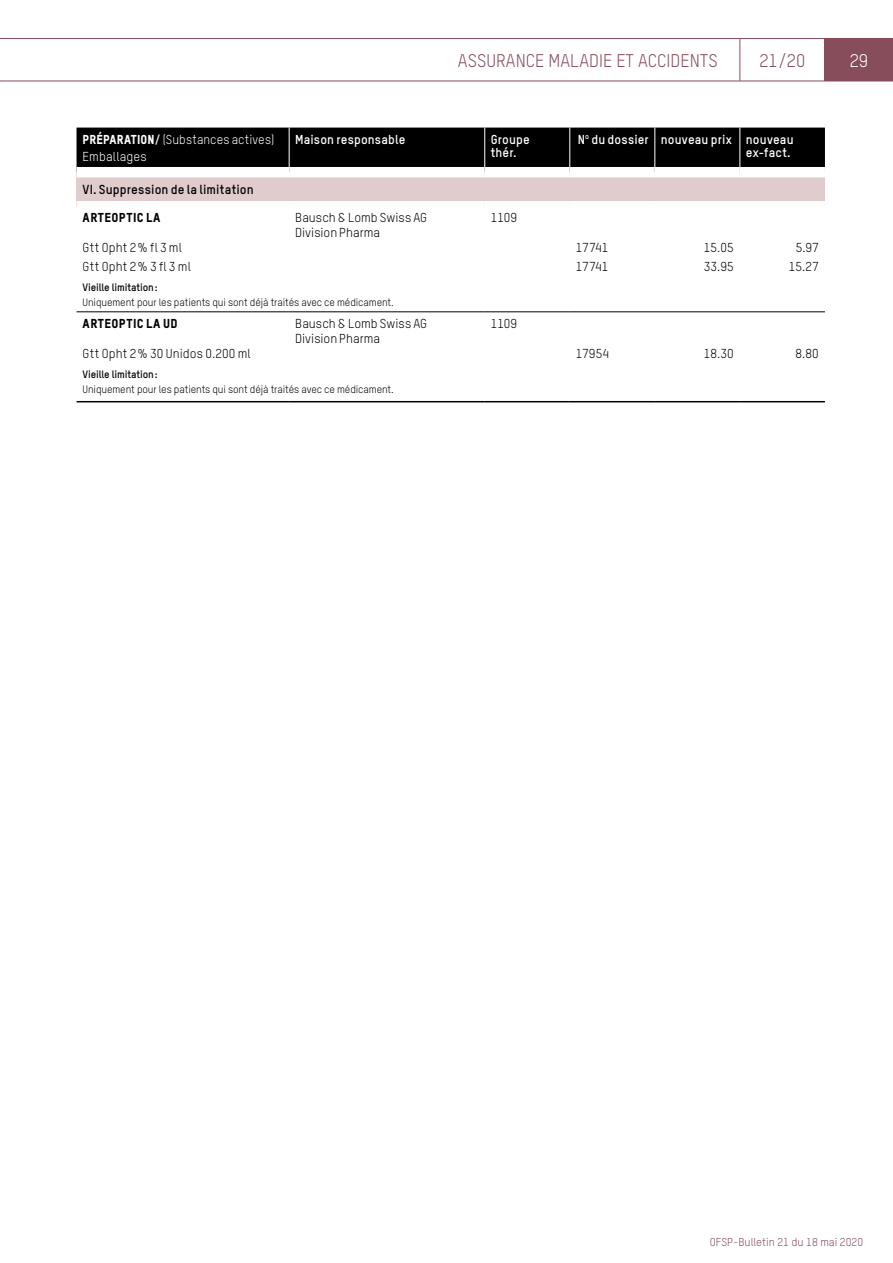
<style>
.page{position:relative;width:893px;height:1263px;background:#fff}
.page>*{position:absolute;margin:0;border:0;box-sizing:border-box;transform-origin:0 0}
.t1{font:18px "TSTAR";color:#874d5a}
.t2{font:18px "TSTAR";color:#fff}
.Tabellen_Tabelle_Zwischentitel_Links{font:700 12.9px "TSTAR";letter-spacing:.01em;color:#000}
.Tabellen_Tabelle_Links{font:12.75px/15px "TSTAR";letter-spacing:.005em;color:#000}
.Tabellen_Tabelle_Kopf_Links{font:700 12.75px/13.5px "TSTAR";letter-spacing:.01em;color:#fff}
.Tabellen_Tabelle_Kopf_Links-2{font:12.75px "TSTAR";letter-spacing:.01em;color:#fff}
.Tabellen_Tabelle_Links-2{font:12.75px "TSTAR Headline";letter-spacing:.035em;color:#000}
.t3{font:11.25px "TSTAR";color:#874d5a}
.Tabellen_Tabellen_Klein{font:10.5px "TSTAR";letter-spacing:-.01em;color:#000}
.Tabellen_Tabellen_Klein-2{font:700 10.5px "TSTAR";letter-spacing:-.01em;color:#000}
.s1{font-family:"TSTAR Headline"}
.s2{font-weight:700}
</style>
<div class="page">
<div style="left:825px;top:38px;width:68px;height:43px;background:#874d5a"></div>
<hr style="left:0;top:38px;width:740px;height:1px;background:#874d5a">
<hr style="left:740px;top:38px;width:85px;height:1px;background:#874d5a">
<hr style="left:740px;top:39px;width:1px;height:42px;background:#874d5a">
<hr style="left:0;top:81px;width:740px;height:1px;background:#874d5a">
<hr style="left:740px;top:81px;width:85px;height:1px;background:#874d5a">
<hr style="left:825px;top:81px;width:68px;height:1px;background:#874d5a">
<div style="left:77px;top:128px;width:748px;height:39px;background:#000"></div>
<div style="left:77px;top:172px;width:748px;height:34px;background:#e0cbcd"></div>
<hr style="left:289px;top:128px;width:1px;height:39px;background:#fff">
<hr style="left:484px;top:128px;width:1px;height:39px;background:#fff">
<hr style="left:570px;top:128px;width:1px;height:39px;background:#fff">
<hr style="left:655px;top:128px;width:1px;height:39px;background:#fff">
<hr style="left:740px;top:128px;width:1px;height:39px;background:#fff">
<hr style="left:77px;top:401px;width:212px;height:1px;background:#000">
<hr style="left:289px;top:401px;width:196px;height:1px;background:#000">
<hr style="left:485px;top:401px;width:85px;height:1px;background:#000">
<hr style="left:570px;top:401px;width:85px;height:1px;background:#000">
<hr style="left:655px;top:401px;width:85px;height:1px;background:#000">
<hr style="left:740px;top:401px;width:85px;height:1px;background:#000">
<hr style="left:77px;top:312px;width:212px;height:1px;background:#000">
<hr style="left:289px;top:312px;width:196px;height:1px;background:#000">
<hr style="left:485px;top:312px;width:85px;height:1px;background:#000">
<hr style="left:570px;top:312px;width:85px;height:1px;background:#000">
<hr style="left:655px;top:312px;width:85px;height:1px;background:#000">
<hr style="left:740px;top:312px;width:85px;height:1px;background:#000">
<div style="left:77px;top:167px;width:212px;height:10px;background:#fff"></div>
<div style="left:289px;top:167px;width:196px;height:10px;background:#fff"></div>
<div style="left:485px;top:167px;width:85px;height:10px;background:#fff"></div>
<div style="left:570px;top:167px;width:85px;height:10px;background:#fff"></div>
<div style="left:655px;top:167px;width:85px;height:10px;background:#fff"></div>
<div style="left:740px;top:167px;width:85px;height:10px;background:#fff"></div>
<div style="left:77px;top:201px;width:212px;height:10px;background:#fff"></div>
<div style="left:289px;top:201px;width:196px;height:10px;background:#fff"></div>
<div style="left:485px;top:201px;width:85px;height:10px;background:#fff"></div>
<div style="left:570px;top:201px;width:85px;height:10px;background:#fff"></div>
<div style="left:655px;top:201px;width:85px;height:10px;background:#fff"></div>
<div style="left:740px;top:201px;width:85px;height:10px;background:#fff"></div>
<h1 class="t1" style="left:458px;top:49px;width:261px">ASSURANCE MALADIE ET ACCIDENTS</h1>
<h1 class="t1" style="left:759px;top:49px;width:48px">21/20</h1>
<h1 class="t2" style="left:850px;top:49px;width:20px">29</h1>
<p class="Tabellen_Tabelle_Kopf_Links-2" style="left:83px;top:131px;width:193px"><span class="s1">PRÉPARATION</span><span class="s2">/</span> (Substances actives)</p>
<p class="Tabellen_Tabelle_Kopf_Links-2" style="left:83px;top:149px;width:66px">Emballages</p>
<p class="Tabellen_Tabelle_Kopf_Links" style="left:295px;top:132px;width:112px">Maison responsable</p>
<p class="Tabellen_Tabelle_Kopf_Links" style="left:491px;top:132px;width:40px">Groupe thér.</p>
<p class="Tabellen_Tabelle_Kopf_Links" style="left:578px;top:132px;width:72px">N<sup>o</sup> du dossier</p>
<p class="Tabellen_Tabelle_Kopf_Links" style="left:661px;top:132px;width:72px">nouveau prix</p>
<p class="Tabellen_Tabelle_Kopf_Links" style="left:746px;top:132px;width:49px">nouveau ex-fact.</p>
<p class="Tabellen_Tabelle_Zwischentitel_Links" style="left:83px;top:181px;width:173px">VI. Suppression de la limitation</p>
<p class="Tabellen_Tabelle_Links-2" style="left:83px;top:210px;width:79px">ARTEOPTIC LA</p>
<p class="Tabellen_Tabelle_Links" style="left:295px;top:210px;width:133px">Bausch &amp; Lomb Swiss AG<br>Division Pharma</p>
<p class="Tabellen_Tabelle_Links" style="left:491px;top:210px;width:28px">1109</p>
<p class="Tabellen_Tabelle_Links" style="left:83px;top:240px;width:101px">Gtt Opht 2% fl 3 ml</p>
<p class="Tabellen_Tabelle_Links" style="left:576px;top:240px;width:34px">17741</p>
<p class="Tabellen_Tabelle_Links" style="left:704px;top:240px;width:31px">15.05</p>
<p class="Tabellen_Tabelle_Links" style="left:796px;top:240px;width:25px">5.97</p>
<p class="Tabellen_Tabelle_Links" style="left:83px;top:258px;width:110px">Gtt Opht 2% 3 fl 3 ml</p>
<p class="Tabellen_Tabelle_Links" style="left:576px;top:258px;width:34px">17741</p>
<p class="Tabellen_Tabelle_Links" style="left:704px;top:258px;width:32px">33.95</p>
<p class="Tabellen_Tabelle_Links" style="left:789px;top:258px;width:31px">15.27</p>
<p class="Tabellen_Tabellen_Klein-2" style="left:83px;top:280px;width:77px">Vieille limitation:</p>
<p class="Tabellen_Tabellen_Klein" style="left:83px;top:296px;width:313px">Uniquement pour les patients qui sont déjà traités avec ce médicament.</p>
<p class="Tabellen_Tabelle_Links-2" style="left:83px;top:315px;width:97px">ARTEOPTIC LA UD</p>
<p class="Tabellen_Tabelle_Links" style="left:295px;top:316px;width:133px">Bausch &amp; Lomb Swiss AG<br>Division Pharma</p>
<p class="Tabellen_Tabelle_Links" style="left:491px;top:316px;width:28px">1109</p>
<p class="Tabellen_Tabelle_Links" style="left:83px;top:346px;width:170px">Gtt Opht 2% 30 Unidos 0.200 ml</p>
<p class="Tabellen_Tabelle_Links" style="left:576px;top:346px;width:35px">17954</p>
<p class="Tabellen_Tabelle_Links" style="left:704px;top:346px;width:31px">18.30</p>
<p class="Tabellen_Tabelle_Links" style="left:795px;top:346px;width:25px">8.80</p>
<p class="Tabellen_Tabellen_Klein-2" style="left:83px;top:368px;width:77px">Vieille limitation:</p>
<p class="Tabellen_Tabellen_Klein" style="left:83px;top:383px;width:313px">Uniquement pour les patients qui sont déjà traités avec ce médicament.</p>
<p class="t3" style="left:710px;top:1235px;width:155px">OFSP-Bulletin 21 du 18 mai 2020</p>
</div>
